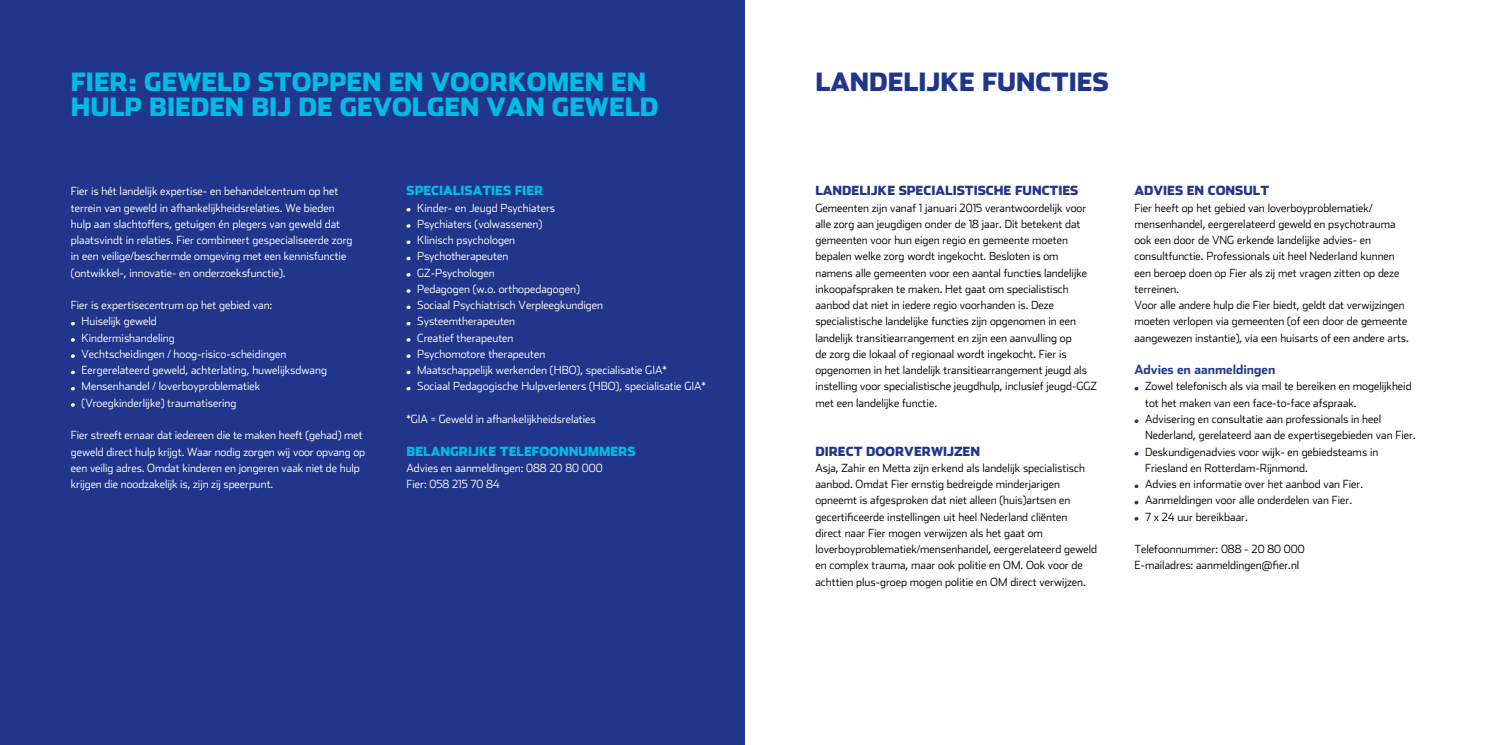
<style>
.page{position:relative;width:1489px;height:745px;background:#fff}
.page>*{position:absolute;margin:0;border:0;box-sizing:border-box;transform-origin:0 0}
.t1{font:900 25px/25px "Stainless";color:#00bce4}
.t2{font:900 25px "Stainless";color:#21368b}
.t3{font:900 12.5px "Stainless";color:#21368b}
.t4{font:900 12.5px "Stainless";color:#00bce4}
.t5{font:700 12.5px "Stainless";color:#21368b}
.t6{font:300 11.25px/16.2px "Stainless";color:#000}
.t7{font:300 11.25px/16.2px "Stainless";color:#fff}
</style>
<div class="page">
<div style="left:0;top:0;width:744px;height:744px;background:#21368b"></div>
<svg style="left:71px;top:321px;width:4px;height:4px"></svg>
<svg style="left:71px;top:338px;width:4px;height:3px"></svg>
<svg style="left:71px;top:354px;width:4px;height:4px"></svg>
<svg style="left:71px;top:370px;width:4px;height:4px"></svg>
<svg style="left:71px;top:387px;width:4px;height:3px"></svg>
<svg style="left:71px;top:403px;width:4px;height:3px"></svg>
<svg style="left:406px;top:224px;width:4px;height:4px"></svg>
<svg style="left:406px;top:240px;width:4px;height:4px"></svg>
<svg style="left:406px;top:256px;width:4px;height:4px"></svg>
<svg style="left:406px;top:289px;width:4px;height:4px"></svg>
<svg style="left:406px;top:305px;width:4px;height:4px"></svg>
<svg style="left:406px;top:321px;width:4px;height:4px"></svg>
<svg style="left:406px;top:354px;width:4px;height:4px"></svg>
<svg style="left:406px;top:370px;width:4px;height:4px"></svg>
<svg style="left:406px;top:387px;width:4px;height:3px"></svg>
<svg style="left:1134px;top:386px;width:4px;height:4px"></svg>
<svg style="left:1134px;top:419px;width:4px;height:4px"></svg>
<svg style="left:1134px;top:484px;width:4px;height:4px"></svg>
<svg style="left:1134px;top:500px;width:4px;height:4px"></svg>
<h1 class="t1" style="left:71px;top:69px;width:589px">FIER: GEWELD STOPPEN EN VOORKOMEN EN<br>HULP BIEDEN BIJ DE GEVOLGEN VAN GEWELD</h1>
<h1 class="t2" style="left:815px;top:66px;width:295px">LANDELIJKE FUNCTIES</h1>
<p class="t7" style="left:71px;top:183px;width:283px">Fier is hét landelijk expertise- en behandelcentrum op het terrein van geweld in afhankelijkheidsrelaties. We bieden hulp aan slachtoffers, getuigen én plegers van geweld dat plaatsvindt in relaties. Fier combineert gespecialiseerde zorg in een veilige/beschermde omgeving met een kennisfunctie (ontwikkel-, innovatie- en onderzoeksfunctie).</p>
<p class="t7" style="left:81px;top:296px;width:247px;text-indent:-11px">Fier is expertisecentrum op het gebied van:<br>Huiselijk geweld<br>Kindermishandeling<br>Vechtscheidingen / hoog-risico-scheidingen Eergerelateerd geweld, achterlating, huwelijksdwang Mensenhandel / loverboyproblematiek (Vroegkinderlijke) traumatisering</p>
<p class="t7" style="left:71px;top:426px;width:296px">Fier streeft ernaar dat iedereen die te maken heeft (gehad) met geweld direct hulp krijgt. Waar nodig zorgen wij voor opvang op een veilig adres. Omdat kinderen en jongeren vaak niet de hulp krijgen die noodzakelijk is, zijn zij speerpunt.</p>
<p class="t4" style="left:406px;top:182px;width:138px">SPECIALISATIES FIER</p>
<p class="t7" style="left:417px;top:199px;width:290px">Kinder- en Jeugd Psychiaters<br>Psychiaters (volwassenen)<br>Klinisch psychologen<br>Psychotherapeuten<br>GZ-Psychologen<br>Pedagogen (w.o. orthopedagogen)<br>Sociaal Psychiatrisch Verpleegkundigen<br>Systeemtherapeuten<br>Creatief therapeuten<br>Psychomotore therapeuten<br>Maatschappelijk werkenden (HBO), specialisatie GIA*<br>Sociaal Pedagogische Hulpverleners (HBO), specialisatie GIA*</p>
<p class="t7" style="left:406px;top:410px;width:191px">*GIA = Geweld in afhankelijkheidsrelaties</p>
<p class="t4" style="left:406px;top:442px;width:231px">BELANGRIJKE TELEFOONNUMMERS</p>
<p class="t7" style="left:406px;top:459px;width:197px">Advies en aanmeldingen: 088 20 80 000<br>Fier: 058 215 70 84</p>
<p class="t3" style="left:815px;top:182px;width:264px">LANDELIJKE SPECIALISTISCHE FUNCTIES</p>
<p class="t6" style="left:815px;top:199px;width:283px">Gemeenten zijn vanaf 1 januari 2015 verantwoordelijk voor alle zorg aan jeugdigen onder de 18 jaar. Dit betekent dat gemeenten voor hun eigen regio en gemeente moeten bepalen welke zorg wordt ingekocht. Besloten is om namens alle gemeenten voor een aantal functies landelijke inkoopafspraken te maken. Het gaat om specialistisch aanbod dat niet in iedere regio voorhanden is. Deze specialistische landelijke functies zijn opgenomen in een landelijk transitiearrangement en zijn een aanvulling op<br>de zorg die lokaal of regionaal wordt ingekocht. Fier is opgenomen in het landelijk transitiearrangement jeugd als instelling voor specialistische jeugdhulp, inclusief jeugd-GGZ met een landelijke functie.</p>
<p class="t3" style="left:815px;top:442px;width:166px">DIRECT DOORVERWIJZEN</p>
<p class="t6" style="left:815px;top:459px;width:283px">Asja, Zahir en Metta zijn erkend als landelijk specialistisch aanbod. Omdat Fier ernstig bedreigde minderjarigen opneemt is afgesproken dat niet alleen (huis)artsen en gecertificeerde instellingen uit heel Nederland cliënten<br>direct naar Fier mogen verwijzen als het gaat om loverboyproblematiek/mensenhandel, eergerelateerd geweld en complex trauma, maar ook politie en OM. Ook voor de achttien plus-groep mogen politie en OM direct verwijzen.</p>
<p class="t3" style="left:1134px;top:182px;width:136px">ADVIES EN CONSULT</p>
<p class="t6" style="left:1134px;top:199px;width:276px">Fier heeft op het gebied van loverboyproblematiek/ mensenhandel, eergerelateerd geweld en psychotrauma ook een door de VNG erkende landelijke advies- en consultfunctie. Professionals uit heel Nederland kunnen een beroep doen op Fier als zij met vragen zitten op deze terreinen.<br>Voor alle andere hulp die Fier biedt, geldt dat verwijzingen moeten verlopen via gemeenten (of een door de gemeente aangewezen instantie), via een huisarts of een andere arts.</p>
<p class="t5" style="left:1134px;top:362px;width:142px">Advies en aanmeldingen</p>
<p class="t6" style="left:1144px;top:378px;width:272px">Zowel telefonisch als via mail te bereiken en mogelijkheid tot het maken van een face-to-face afspraak.<br>Advisering en consultatie aan professionals in heel Nederland, gerelateerd aan de expertisegebieden van Fier.<br>Deskundigenadvies voor wijk- en gebiedsteams in Friesland en Rotterdam-Rijnmond.<br>Advies en informatie over het aanbod van Fier.<br>Aanmeldingen voor alle onderdelen van Fier.<br>7 x 24 uur bereikbaar.</p>
<p class="t6" style="left:1134px;top:540px;width:172px">Telefoonnummer: 088 - 20 80 000<br>E-mailadres: aanmeldingen@fier.nl</p>
</div>
